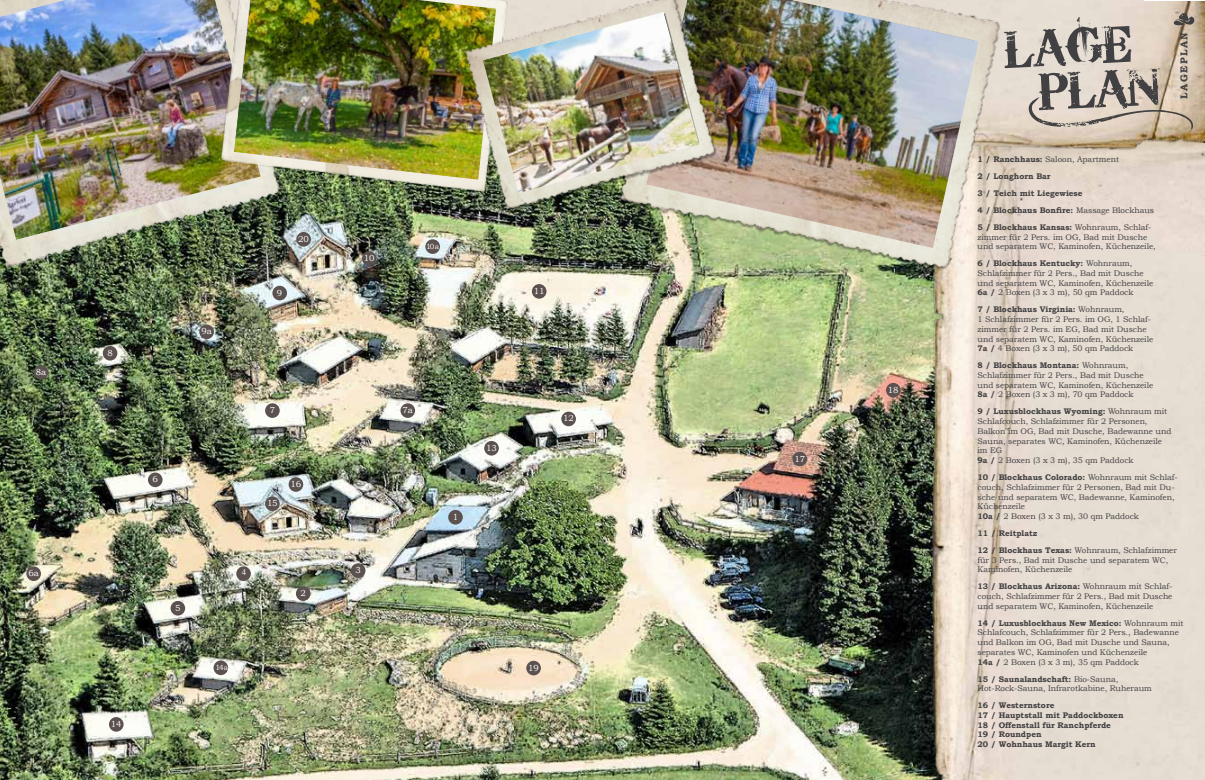
<style>
.page{position:relative;width:1205px;height:780px;background:#fff}
.page>*{position:absolute;margin:0;border:0;box-sizing:border-box;transform-origin:0 0}
.t1{font:700 10px "Bookman Old Style";letter-spacing:.15em;color:#414042}
.t2{font:8.75px "Bookman Old Style";letter-spacing:-.02em;color:#fff}
.t3{font:8.75px "Times";color:#fff}
.t4{font:8.12px/9.8px "Bookman Old Style";letter-spacing:-.005em;color:#414042}
.t5{font:700 8.12px/16.9px "Bookman Old Style";color:#414042}
.t6{font:7.5px "Bookman Old Style";letter-spacing:-.06em;color:#fff}
.s1{font-weight:400}
.s2{font-weight:700}
</style>
<div class="page">
<img style="left:0;top:203px;width:913px;height:577px">
<div style="left:425px;top:239px;width:15px;height:15px;background:#5b514f;border-radius:50%"></div>
<div style="left:199px;top:324px;width:15px;height:15px;background:#5b514f;border-radius:50%"></div>
<div style="left:34px;top:365px;width:14px;height:15px;background:#5b514f;border-radius:50%"></div>
<div style="left:400px;top:403px;width:15px;height:15px;background:#5b514f;border-radius:50%"></div>
<div style="left:213px;top:660px;width:15px;height:15px;background:#5b514f;border-radius:50%"></div>
<img style="left:913px;top:160px;width:292px;height:620px">
<img style="left:1040px;top:0;width:165px;height:160px">
<div style="left:526px;top:660px;width:15px;height:15px;background:#5b514f;border-radius:50%"></div>
<div style="left:296px;top:586px;width:14px;height:15px;background:#5b514f;border-radius:50%"></div>
<div style="left:236px;top:566px;width:15px;height:15px;background:#5b514f;border-radius:50%"></div>
<div style="left:351px;top:563px;width:14px;height:15px;background:#5b514f;border-radius:50%"></div>
<div style="left:109px;top:717px;width:15px;height:14px;background:#5b514f;border-radius:50%"></div>
<div style="left:265px;top:403px;width:15px;height:15px;background:#5b514f;border-radius:50%"></div>
<div style="left:103px;top:346px;width:14px;height:14px;background:#5b514f;border-radius:50%"></div>
<div style="left:148px;top:472px;width:15px;height:15px;background:#5b514f;border-radius:50%"></div>
<div style="left:448px;top:510px;width:15px;height:14px;background:#5b514f;border-radius:50%"></div>
<div style="left:171px;top:601px;width:14px;height:14px;background:#5b514f;border-radius:50%"></div>
<div style="left:26px;top:566px;width:15px;height:15px;background:#5b514f;border-radius:50%"></div>
<div style="left:484px;top:441px;width:15px;height:14px;background:#5b514f;border-radius:50%"></div>
<div style="left:561px;top:411px;width:15px;height:15px;background:#5b514f;border-radius:50%"></div>
<div style="left:532px;top:284px;width:14px;height:15px;background:#5b514f;border-radius:50%"></div>
<div style="left:362px;top:251px;width:14px;height:15px;background:#5b514f;border-radius:50%"></div>
<div style="left:272px;top:286px;width:15px;height:14px;background:#5b514f;border-radius:50%"></div>
<div style="left:289px;top:477px;width:14px;height:15px;background:#5b514f;border-radius:50%"></div>
<div style="left:886px;top:383px;width:14px;height:14px;background:#5b514f;border-radius:50%"></div>
<div style="left:792px;top:451px;width:15px;height:15px;background:#5b514f;border-radius:50%"></div>
<div style="left:265px;top:496px;width:15px;height:15px;background:#5b514f;border-radius:50%"></div>
<img style="left:608px;top:0;width:432px;height:294px">
<img style="left:646px;top:0;width:332px;height:248px">
<img style="left:0;top:203px;width:311px;height:81px">
<img style="left:0;top:0;width:261px;height:240px">
<img style="left:203px;top:0;width:254px;height:203px">
<img style="left:234px;top:0;width:223px;height:180px">
<img style="left:457px;top:0;width:284px;height:220px">
<img style="left:483px;top:12px;width:216px;height:181px">
<svg style="left:1004px;top:13px;width:191px;height:116px;background:#c1b6ab"></svg>
<p class="t2" style="left:36px;top:367px;width:12px">8a</p>
<p class="t2" style="left:28px;top:568px;width:12px">6a</p>
<p class="t2" style="left:107px;top:348px;width:7px">8</p>
<p class="t2" style="left:111px;top:718px;width:12px">14</p>
<p class="t2" style="left:201px;top:326px;width:12px">9a</p>
<p class="t2" style="left:298px;top:234px;width:12px">20</p>
<p class="t2" style="left:277px;top:287px;width:7px">9</p>
<p class="t2" style="left:364px;top:253px;width:12px">10</p>
<p class="t2" style="left:153px;top:474px;width:7px">6</p>
<p class="t2" style="left:175px;top:602px;width:7px">5</p>
<p class="t2" style="left:270px;top:405px;width:7px">7</p>
<p class="t2" style="left:267px;top:498px;width:12px">15</p>
<p class="t2" style="left:291px;top:479px;width:12px">16</p>
<p class="t3" style="left:242px;top:564px;width:6px">4</p>
<p class="t2" style="left:355px;top:565px;width:7px">3</p>
<p class="t2" style="left:300px;top:588px;width:7px">2</p>
<p class="t6" style="left:215px;top:663px;width:14px">14a</p>
<p class="t6" style="left:426px;top:242px;width:15px">10a</p>
<p class="t2" style="left:403px;top:405px;width:12px">7a</p>
<p class="t2" style="left:453px;top:512px;width:7px">1</p>
<p class="t2" style="left:486px;top:443px;width:12px">13</p>
<p class="t2" style="left:534px;top:286px;width:12px">11</p>
<p class="t2" style="left:563px;top:413px;width:12px">12</p>
<p class="t2" style="left:528px;top:662px;width:12px">19</p>
<p class="t2" style="left:794px;top:453px;width:12px">17</p>
<p class="t2" style="left:888px;top:385px;width:12px">18</p>
<p class="t1" style="left:1178px;top:99px;width:68px;rotate:-90deg">Lageplan</p>
<p class="t5" style="left:977px;top:151px;width:178px">1 / Ranchhaus: <span class="s1">Saloon, Apartment<br></span>2 / Longhorn Bar<br>3 / Teich mit Liegewiese<br>4 / Blockhaus Bonfire: <span class="s1">Massage Blockhaus<br></span>5 / Blockhaus Kansas: <span class="s1">Wohnraum, Schlaf-</span></p>
<p class="t4" style="left:977px;top:232px;width:180px">zimmer für 2 Pers. im OG, Bad mit Dusche und separatem WC, Kaminofen, Küchenzeile,</p>
<p class="t4" style="left:977px;top:258px;width:177px"><span class="s2">6 / Blockhaus Kentucky:</span> Wohnraum, Schlafzimmer für 2 Pers., Bad mit Dusche und separatem WC, Kaminofen, Küchenzeile <span class="s2">6a /</span> 2 Boxen (3 x 3 m), 50 qm Paddock</p>
<p class="t4" style="left:977px;top:304px;width:177px"><span class="s2">7 / Blockhaus Virginia:</span> Wohnraum,<br>1 Schlafzimmer für 2 Pers. im OG, 1 Schlaf&shy;zimmer für 2 Pers. im EG, Bad mit Dusche und separatem WC, Kaminofen, Küchenzeile <span class="s2">7a /</span> 4 Boxen (3 x 3 m), 50 qm Paddock</p>
<p class="t4" style="left:977px;top:360px;width:177px"><span class="s2">8 / Blockhaus Montana:</span> Wohnraum, Schlafzimmer für 2 Pers., Bad mit Dusche und separatem WC, Kaminofen, Küchenzeile <span class="s2">8a /</span> 2 Boxen (3 x 3 m), 70 qm Paddock</p>
<p class="t4" style="left:977px;top:406px;width:195px"><span class="s2">9 / Luxusblockhaus Wyoming:</span> Wohnraum mit Schlafcouch, Schlafzimmer für 2 Personen, Balkon im OG, Bad mit Dusche, Badewanne und Sauna, separates WC, Kaminofen, Küchenzeile im EG<br><span class="s2">9a /</span> 2 Boxen (3 x 3 m), 35 qm Paddock</p>
<p class="t4" style="left:977px;top:472px;width:202px"><span class="s2">10 / Blockhaus Colorado:</span> Wohnraum mit Schlaf&shy;couch, Schlafzimmer für 2 Personen, Bad mit Du&shy;sche und separatem WC, Badewanne, Kaminofen, Küchenzeile<br><span class="s2">10a /</span> 2 Boxen (3 x 3 m), 30 qm Paddock</p>
<p class="t5" style="left:977px;top:524px;width:201px">11 / Reitplatz<br>12 / Blockhaus Texas: <span class="s1">Wohnraum, Schlafzimmer</span></p>
<p class="t4" style="left:977px;top:555px;width:192px">für 3 Pers., Bad mit Dusche und separatem WC,<br>Kaminofen, Küchenzeile</p>
<p class="t4" style="left:977px;top:581px;width:196px;text-align:justify"><span class="s2">13 / Blockhaus Arizona:</span> Wohnraum mit Schlaf&shy;couch, Schlafzimmer für 2 Pers., Bad mit Dusche und separatem WC, Kaminofen, Küchenzeile</p>
<p class="t4" style="left:977px;top:618px;width:207px"><span class="s2">14 / Luxusblockhaus New Mexico:</span> Wohnraum mit Schlafcouch, Schlafzimmer für 2 Pers., Badewanne und Balkon im OG, Bad mit Dusche und Sauna, separates WC, Kaminofen und Küchenzeile<br><span class="s2">14a /</span> 2 Boxen (3 x 3 m), 35 qm Paddock</p>
<p class="t4" style="left:977px;top:673px;width:176px"><span class="s2">15 / Saunalandschaft:</span> Bio-Sauna,<br>Hot-Rock-Sauna, Infrarotkabine, Ruheraum</p>
<p class="t5" style="left:977px;top:700px;width:147px;line-height:9.8px">16 / Westernstore<br>17 / Hauptstall mit Paddockboxen<br>18 / Offenstall für Ranchpferde<br>19 / Roundpen<br>20 / Wohnhaus Margit Kern</p>
</div>
